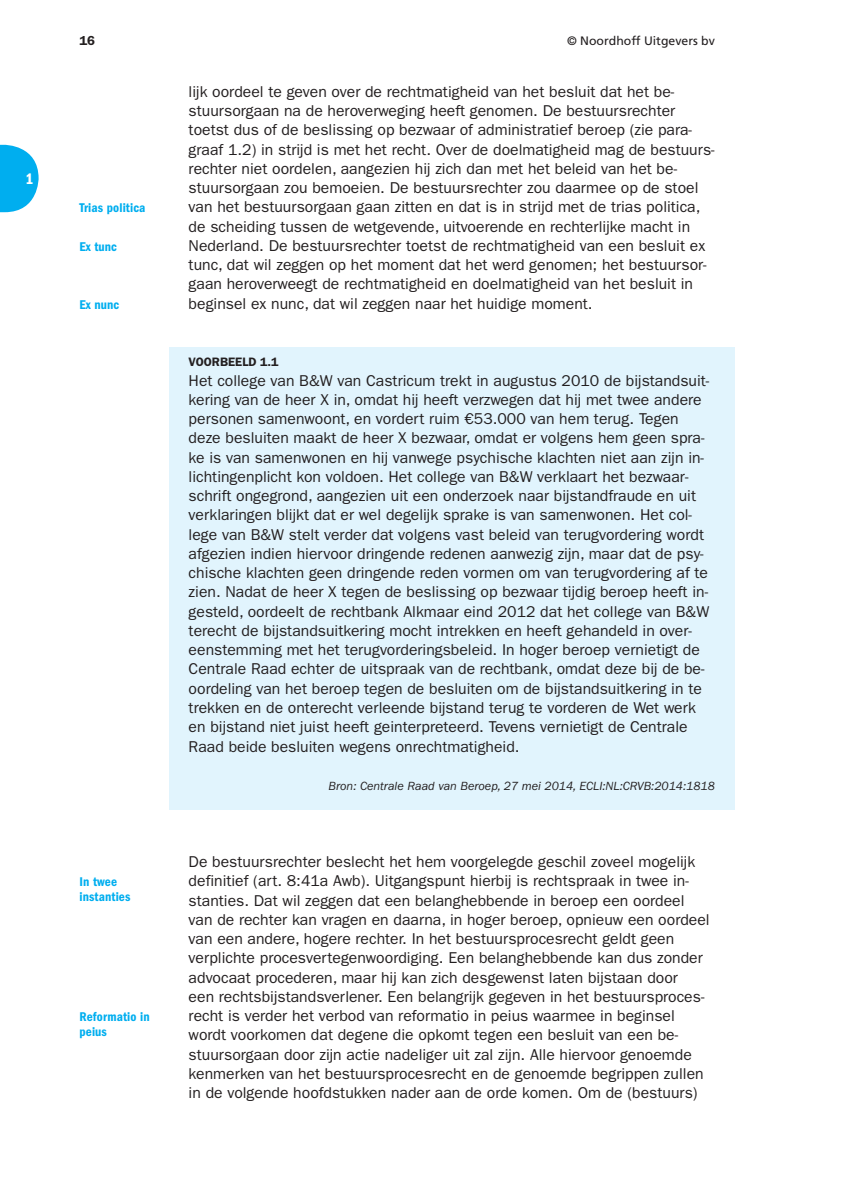
<style>
.page{position:relative;width:844px;height:1191px;background:#fff}
.page>*{position:absolute;margin:0;border:0;box-sizing:border-box;transform-origin:0 0}
.t1{font:15.75px/19.2px "ITC Franklin Gothic Std";color:#231f20}
.t2{font:15.75px "ITC Franklin Gothic Std Dm Cd";color:#fff}
.t3{font:13.12px/14.3px "ITC Franklin Gothic Std Dm Cd";letter-spacing:.01em;color:#00aeef}
.t4{font:600 13.12px "ITC Franklin Gothic Std";color:#231f20}
.t5{font:italic 12.25px "ITC Franklin Gothic Std";color:#231f20}
.t6{font:12.25px "Frutiger LT Std";color:#231f20}
.t7{font:600 12.25px "ITC Franklin Gothic Std";color:#231f20}
</style>
<div class="page">
<svg style="left:0;top:145px;width:39px;height:67px"></svg>
<div style="left:169px;top:347px;width:565px;height:462px;background:#e1f4fd"></div>
<p class="t2" style="left:26px;top:172px;width:10px">1</p>
<p class="t4" style="left:79px;top:35px;width:17px">16</p>
<p class="t6" style="left:567px;top:34px;width:149px">© Noordhoff Uitgevers bv</p>
<p class="t3" style="left:79px;top:202px;width:68px">Trias politica</p>
<p class="t3" style="left:79px;top:240px;width:39px">Ex tunc</p>
<p class="t3" style="left:79px;top:298px;width:41px">Ex nunc</p>
<p class="t3" style="left:79px;top:876px;width:53px">In twee instanties</p>
<p class="t3" style="left:79px;top:1010px;width:72px">Reformatio in peius</p>
<p class="t1" style="left:189px;top:83px;width:527px">lijk oordeel te geven over de rechtmatigheid van het besluit dat het be&shy;stuursorgaan na de heroverweging heeft genomen. De bestuursrechter toetst dus of de beslissing op bezwaar of administratief beroep (zie para&shy;graaf 1.2) in strijd is met het recht. Over de doelmatigheid mag de bestuurs&shy;rechter niet oordelen, aangezien hij zich dan met het beleid van het be&shy;stuursorgaan zou bemoeien. De bestuursrechter zou daarmee op de stoel van het bestuursorgaan gaan zitten en dat is in strijd met de trias politica , de scheiding tussen de wetgevende, uitvoerende en rechterlijke macht in Nederland. De bestuursrechter toetst de rechtmatigheid van een besluit ex tunc , dat wil zeggen op het moment dat het werd genomen; het bestuursor&shy;gaan heroverweegt de rechtmatigheid en doelmatigheid van het besluit in beginsel ex nunc , dat wil zeggen naar het huidige moment.</p>
<p class="t7" style="left:189px;top:358px;width:91px">VOORBEELD 1.1</p>
<p class="t1" style="left:189px;top:372px;width:522px">Het college van B&amp;W van Castricum trekt in augustus 2010 de bijstandsuit&shy;kering van de heer X in, omdat hij heeft verzwegen dat hij met twee andere personen samenwoont, en vordert ruim €53.000 van hem terug. Tegen deze besluiten maakt de heer X bezwaar, omdat er volgens hem geen spra&shy;ke is van samenwonen en hij vanwege psychische klachten niet aan zijn in&shy;lichtingenplicht kon voldoen. Het college van B&amp;W verklaart het bezwaar&shy;schrift ongegrond, aangezien uit een onderzoek naar bijstandfraude en uit verklaringen blijkt dat er wel degelijk sprake is van samenwonen. Het col&shy;lege van B&amp;W stelt verder dat volgens vast beleid van terugvordering wordt afgezien indien hiervoor dringende redenen aanwezig zijn, maar dat de psy&shy;chische klachten geen dringende reden vormen om van terugvordering af te zien. Nadat de heer X tegen de beslissing op bezwaar tijdig beroep heeft in&shy;gesteld, oordeelt de rechtbank Alkmaar eind 2012 dat het college van B&amp;W terecht de bijstandsuitkering mocht intrekken en heeft gehandeld in over&shy;eenstemming met het terugvorderingsbeleid. In hoger beroep vernietigt de Centrale Raad echter de uitspraak van de rechtbank, omdat deze bij de be&shy;oordeling van het beroep tegen de besluiten om de bijstandsuitkering in te trekken en de onterecht verleende bijstand terug te vorderen de Wet werk en bijstand niet juist heeft geinterpreteerd. Tevens vernietigt de Centrale Raad beide besluiten wegens onrechtmatigheid.</p>
<p class="t5" style="left:328px;top:781px;width:387px">Bron: Centrale Raad van Beroep, 27 mei 2014, ECLI:NL:CRVB:2014:1818</p>
<p class="t1" style="left:189px;top:853px;width:522px">De bestuursrechter beslecht het hem voorgelegde geschil zoveel mogelijk definitief (art. 8:41a Awb). Uitgangspunt hierbij is rechtspraak in twee in&shy;stanties . Dat wil zeggen dat een belanghebbende in beroep een oordeel van de rechter kan vragen en daarna, in hoger beroep, opnieuw een oordeel van een andere, hogere rechter. In het bestuursprocesrecht geldt geen verplichte procesvertegenwoordiging. Een belanghebbende kan dus zonder advocaat procederen, maar hij kan zich desgewenst laten bijstaan door<br>een rechtsbijstandsverlener. Een belangrijk gegeven in het bestuursproces&shy;recht is verder het verbod van reformatio in peius waarmee in beginsel wordt voorkomen dat degene die opkomt tegen een besluit van een be&shy;stuursorgaan door zijn actie nadeliger uit zal zijn. Alle hiervoor genoemde kenmerken van het bestuursprocesrecht en de genoemde begrippen zullen in de volgende hoofdstukken nader aan de orde komen. Om de (bestuurs)</p>
</div>
